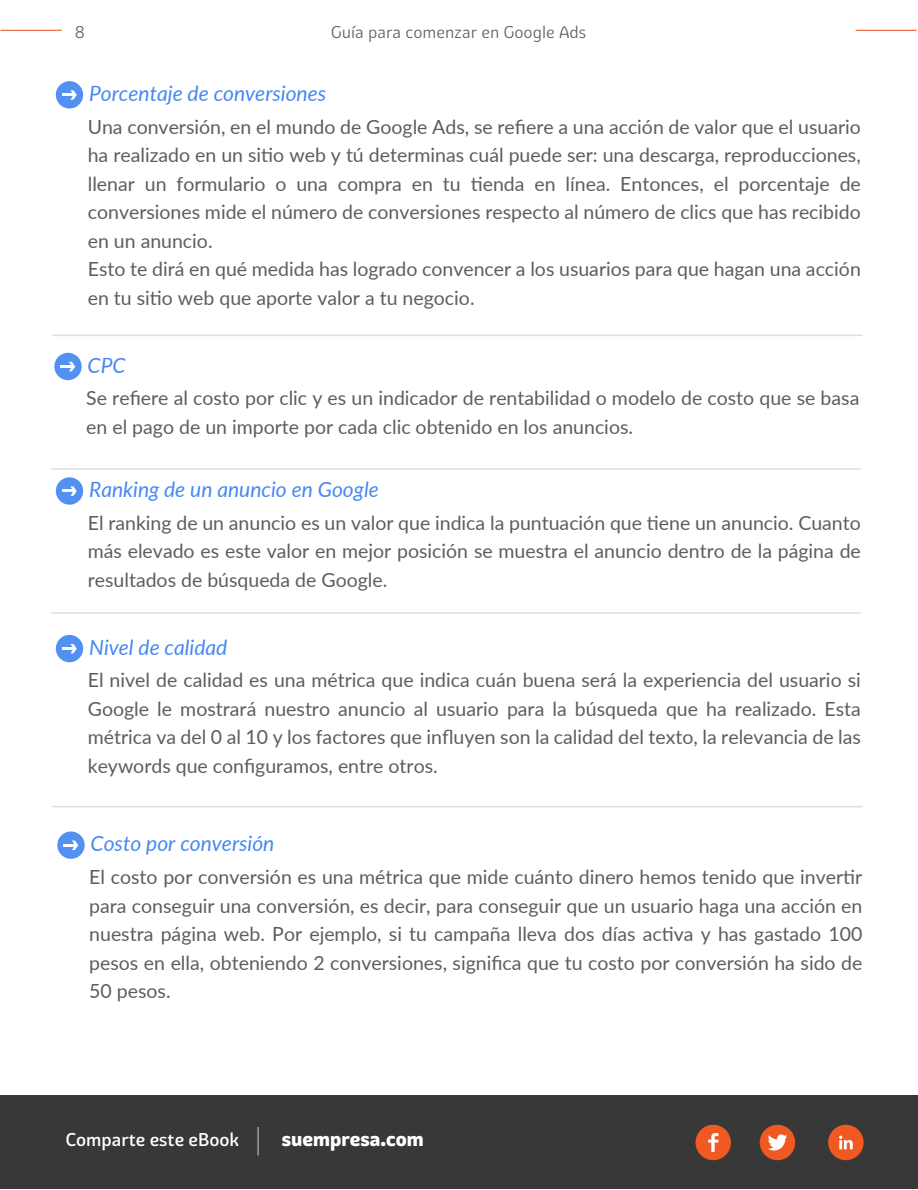
<style>
.page{position:relative;width:918px;height:1190px;background:#fff}
.page>*{position:absolute;margin:0;border:0;box-sizing:border-box;transform-origin:0 0}
.t1{font:italic 21px "Lato";color:#4688f1}
.t2{font:19.5px/28.5px "Lato";color:#5d5d5d;text-align:justify}
.t3{font:800 19.5px "Graviola";color:#fff}
.t4{font:500 18px "Graviola";color:#fff}
.t5{font:16.5px "Graviola";color:#64605f}
</style>
<div class="page">
<hr style="left:1px;top:30px;width:61px;height:1px;background:#e94e0f">
<hr style="left:856px;top:30px;width:61px;height:1px;background:#e94e0f">
<div style="left:0;top:1095px;width:918px;height:94px;background:#383838"></div>
<div style="left:760px;top:1124px;width:35px;height:36px;background:#f05a22;border-radius:50%"></div>
<svg style="left:768px;top:1134px;width:19px;height:16px"></svg>
<div style="left:828px;top:1124px;width:36px;height:36px;background:#f05a22;border-radius:50%"></div>
<svg style="left:839px;top:1135px;width:14px;height:14px"></svg>
<div style="left:696px;top:1124px;width:35px;height:36px;background:#f05a22;border-radius:50%"></div>
<svg style="left:708px;top:1133px;width:10px;height:18px"></svg>
<hr style="left:257px;top:1126px;width:2px;height:29px;background:#fff">
<hr style="left:52px;top:334px;width:810px;height:2px;background:#ddd">
<div style="left:56px;top:81px;width:27px;height:27px;background:#5290f2;border-radius:50%"></div>
<svg style="left:62px;top:90px;width:15px;height:10px"></svg>
<hr style="left:51px;top:468px;width:810px;height:2px;background:#ddd">
<div style="left:54px;top:353px;width:28px;height:27px;background:#5290f2;border-radius:50%"></div>
<svg style="left:61px;top:362px;width:14px;height:9px"></svg>
<div style="left:56px;top:477px;width:27px;height:27px;background:#5290f2;border-radius:50%"></div>
<svg style="left:62px;top:486px;width:15px;height:10px"></svg>
<hr style="left:51px;top:612px;width:810px;height:2px;background:#ddd">
<div style="left:56px;top:635px;width:27px;height:27px;background:#5290f2;border-radius:50%"></div>
<svg style="left:62px;top:644px;width:15px;height:9px"></svg>
<hr style="left:52px;top:806px;width:810px;height:1px;background:#ddd">
<div style="left:57px;top:831px;width:28px;height:27px;background:#5290f2;border-radius:50%"></div>
<svg style="left:64px;top:840px;width:14px;height:10px"></svg>
<p class="t5" style="left:75px;top:22px;width:12px">8</p>
<p class="t5" style="left:331px;top:22px;width:257px">Guía para comenzar en Google Ads</p>
<p class="t1" style="left:89px;top:79px;width:239px">Porcentaje de conversiones</p>
<p class="t2" style="left:88px;top:111px;width:775px;text-align:left">Una conversión, en el mundo de Google Ads, se refiere a una acción de valor que el usuario ha realizado en un sitio web y tú determinas cuál puede ser: una descarga, reproducciones, llenar un formulario o una compra en tu tienda en línea. Entonces, el porcentaje de conversiones mide el número de conversiones respecto al número de clics que has recibido en un anuncio.<br>Esto te dirá en qué medida has logrado convencer a los usuarios para que hagan una acción en tu sitio web que aporte valor a tu negocio.</p>
<p class="t1" style="left:88px;top:350px;width:40px">CPC</p>
<p class="t2" style="left:86px;top:383px;width:775px">Se refiere al costo por clic y es un indicador de rentabilidad o modelo de costo que se basa en el pago de un importe por cada clic obtenido en los anuncios.</p>
<p class="t1" style="left:89px;top:475px;width:291px">Ranking de un anuncio en Google</p>
<p class="t2" style="left:88px;top:507px;width:775px">El ranking de un anuncio es un valor que indica la puntuación que tiene un anuncio. Cuanto más elevado es este valor en mejor posición se muestra el anuncio dentro de la página de resultados de búsqueda de Google.</p>
<p class="t1" style="left:89px;top:632px;width:140px">Nivel de calidad</p>
<p class="t2" style="left:88px;top:665px;width:775px">El nivel de calidad es una métrica que indica cuán buena será la experiencia del usuario si Google le mostrará nuestro anuncio al usuario para la búsqueda que ha realizado. Esta métrica va del 0 al 10 y los factores que influyen son la calidad del texto, la relevancia de las keywords que configuramos, entre otros.</p>
<p class="t1" style="left:91px;top:829px;width:185px">Costo por conversión</p>
<p class="t2" style="left:89px;top:861px;width:775px">El costo por conversión es una métrica que mide cuánto dinero hemos tenido que invertir para conseguir una conversión, es decir, para conseguir que un usuario haga una acción en nuestra página web. Por ejemplo, si tu campaña lleva dos días activa y has gastado 100 pesos en ella, obteniendo 2 conversiones, significa que tu costo por conversión ha sido de 50 pesos.</p>
<p class="t4" style="left:66px;top:1128px;width:175px">Comparte este eBook</p>
<p class="t3" style="left:282px;top:1126px;width:144px">suempresa.com</p>
</div>
